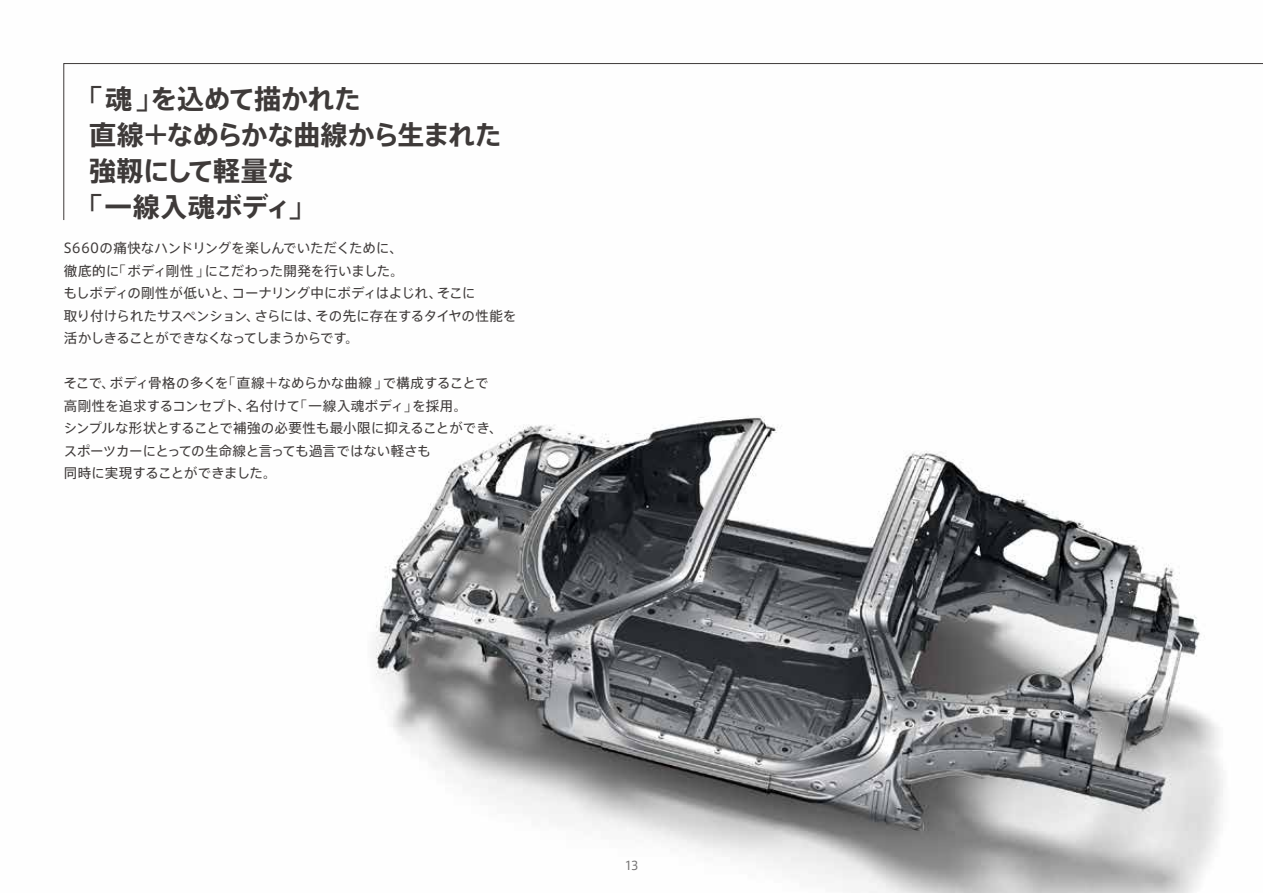
<style>
.page{position:relative;width:1263px;height:893px;background:#fff}
.page>*{position:absolute;margin:0;border:0;box-sizing:border-box;transform-origin:0 0}
.t1{font:700 27px "Axis Std";letter-spacing:-.03em;color:#3e3a39}
.t2{font:700 27px "Axis Std";letter-spacing:.015em;color:#3e3a39}
.t3{font:13.5px/22.5px "Axis Std";letter-spacing:-.015em;color:#3e3a39}
.t4{font:12px "Axis Std";color:#727171}
</style>
<div class="page">
<img style="left:375px;top:416px;width:848px;height:477px">
<svg style="left:63px;top:63px;width:1200px;height:157px"></svg>
<h1 class="t1" style="left:75px;top:78px;width:287px">「魂」を込めて描かれた</h1>
<h1 class="t1" style="left:89px;top:114px;width:414px">直線＋なめらかな曲線から生まれた</h1>
<h1 class="t1" style="left:89px;top:150px;width:206px">強靱にして軽量な</h1>
<h1 class="t2" style="left:75px;top:186px;width:242px">「一線入魂ボディ」</h1>
<p class="t3" style="left:64px;top:236px;width:454px">S660の痛快なハンドリングを楽しんでいただくために、<br>徹底的に「ボディ剛性」にこだわった開発を行いました。<br>もしボディの剛性が低いと、コーナリング中にボディはよじれ、そこに<br>取り付けられたサスペンション、さらには、その先に存在するタイヤの性能を活かしきることができなくなってしまうからです。</p>
<p class="t3" style="left:64px;top:371px;width:440px">そこで、ボディ骨格の多くを「直線＋なめらかな曲線」で構成することで高剛性を追求するコンセプト、名付けて「一線入魂ボディ」を採用。<br>シンプルな形状とすることで補強の必要性も最小限に抑えることができ、スポーツカーにとっての生命線と言っても過言ではない軽さも<br>同時に実現することができました。</p>
<p class="t4" style="left:624px;top:857px;width:16px">13</p>
</div>
